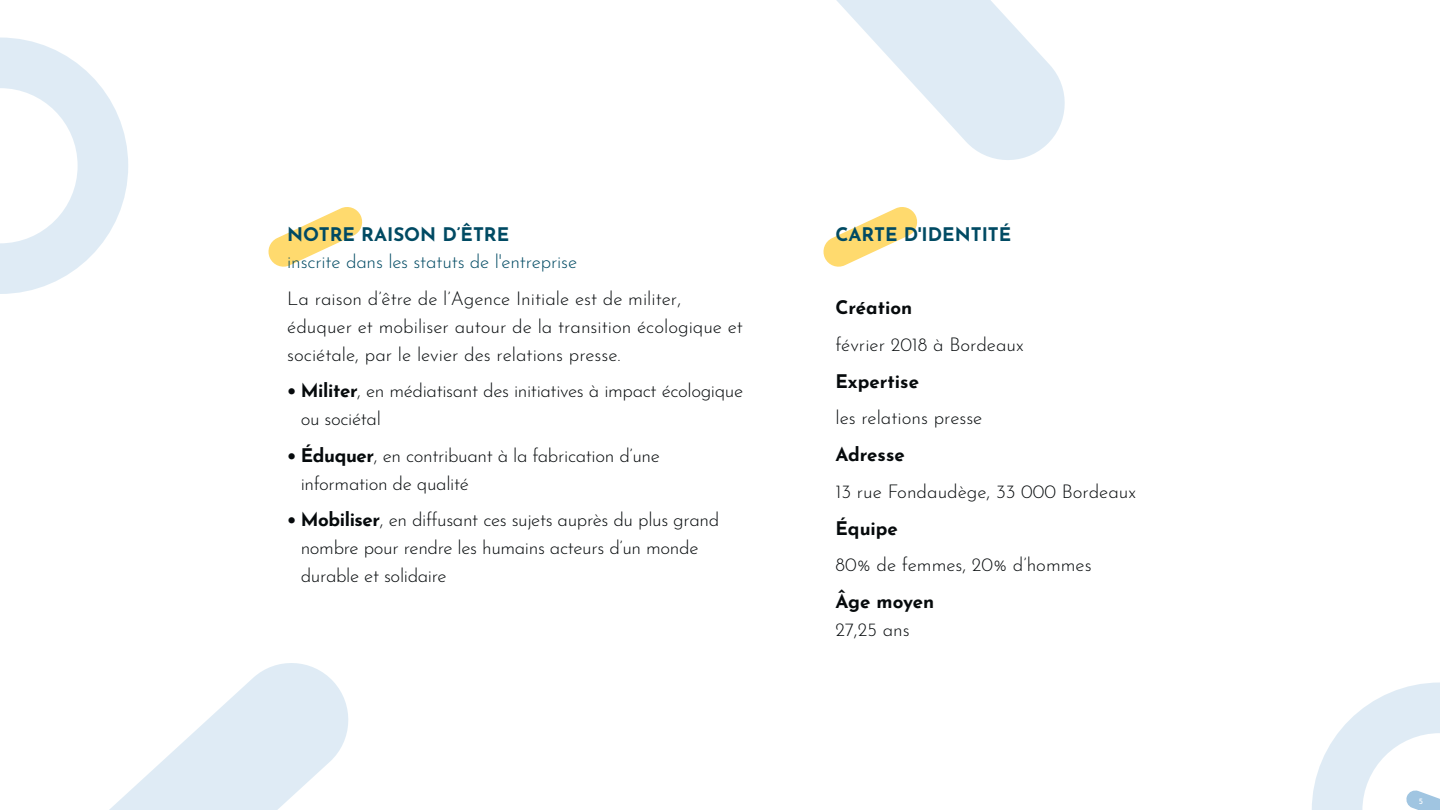
<style>
.page{position:relative;width:1440px;height:810px;background:#fff}
.page>*{position:absolute;margin:0;border:0;box-sizing:border-box;transform-origin:0 0}
.t1{font:300 18.75px/27.8px "Josefin Sans";letter-spacing:-.015em;color:#060a0c}
.t2{font:700 18.75px "Josefin Sans";color:#060a0c}
.t3{font:300 18.75px "Josefin Sans";letter-spacing:-.01em;color:#004a63}
.t4{font:700 18.75px "Josefin Sans";color:#004a63}
.t5{font:8.25px "Josefin Sans";color:#fff}
.s1{font-weight:700}
</style>
<div class="page">
<svg style="left:268px;top:207px;width:95px;height:60px"></svg>
<svg style="left:823px;top:207px;width:95px;height:60px"></svg>
<svg style="left:836px;top:0;width:229px;height:160px;fill:#dfebf5"></svg>
<svg style="left:109px;top:663px;width:239px;height:147px;fill:#dfebf5"></svg>
<svg style="left:0;top:38px;width:128px;height:256px"></svg>
<svg style="left:1312px;top:682px;width:128px;height:128px"></svg>
<p class="t4" style="left:287px;top:217px;width:224px">NOTRE RAISON D’ÊTRE</p>
<p class="t3" style="left:287px;top:247px;width:291px">inscrite dans les statuts de l'entreprise</p>
<p class="t1" style="left:287px;top:283px;width:457px">La raison d’être de l’Agence Initiale est de militer, éduquer et mobiliser autour de la transition écologique et sociétale, par le levier des relations presse.</p>
<p class="t1" style="left:301px;top:375px;width:444px;text-indent:-14px"><span class="s1">• Militer</span>, en médiatisant des initiatives à impact écologique ou sociétal</p>
<p class="t1" style="left:301px;top:440px;width:361px;text-indent:-14px"><span class="s1">• Éduquer</span>, en contribuant à la fabrication d’une information de qualité</p>
<p class="t1" style="left:301px;top:504px;width:420px;text-indent:-14px"><span class="s1">• Mobiliser</span>, en diffusant ces sujets auprès du plus grand nombre pour rendre les humains acteurs d’un monde durable et solidaire</p>
<p class="t4" style="left:836px;top:217px;width:177px">CARTE D'IDENTITÉ</p>
<p class="t2" style="left:836px;top:291px;width:78px">Création</p>
<p class="t1" style="left:836px;top:329px;width:190px">février 2018 à Bordeaux</p>
<p class="t2" style="left:836px;top:364px;width:85px">Expertise</p>
<p class="t1" style="left:836px;top:402px;width:148px">les relations presse</p>
<p class="t2" style="left:836px;top:438px;width:71px">Adresse</p>
<p class="t1" style="left:836px;top:476px;width:302px">13 rue Fondaudège, 33 000 Bordeaux</p>
<p class="t2" style="left:836px;top:511px;width:64px">Équipe</p>
<p class="t1" style="left:836px;top:549px;width:258px">80% de femmes, 20% d’hommes</p>
<p class="t2" style="left:836px;top:585px;width:100px">Âge moyen</p>
<p class="t1" style="left:836px;top:614px;width:76px">27,25 ans</p>
<p class="t5" style="left:1419px;top:794px;width:6px">5</p>
</div>
